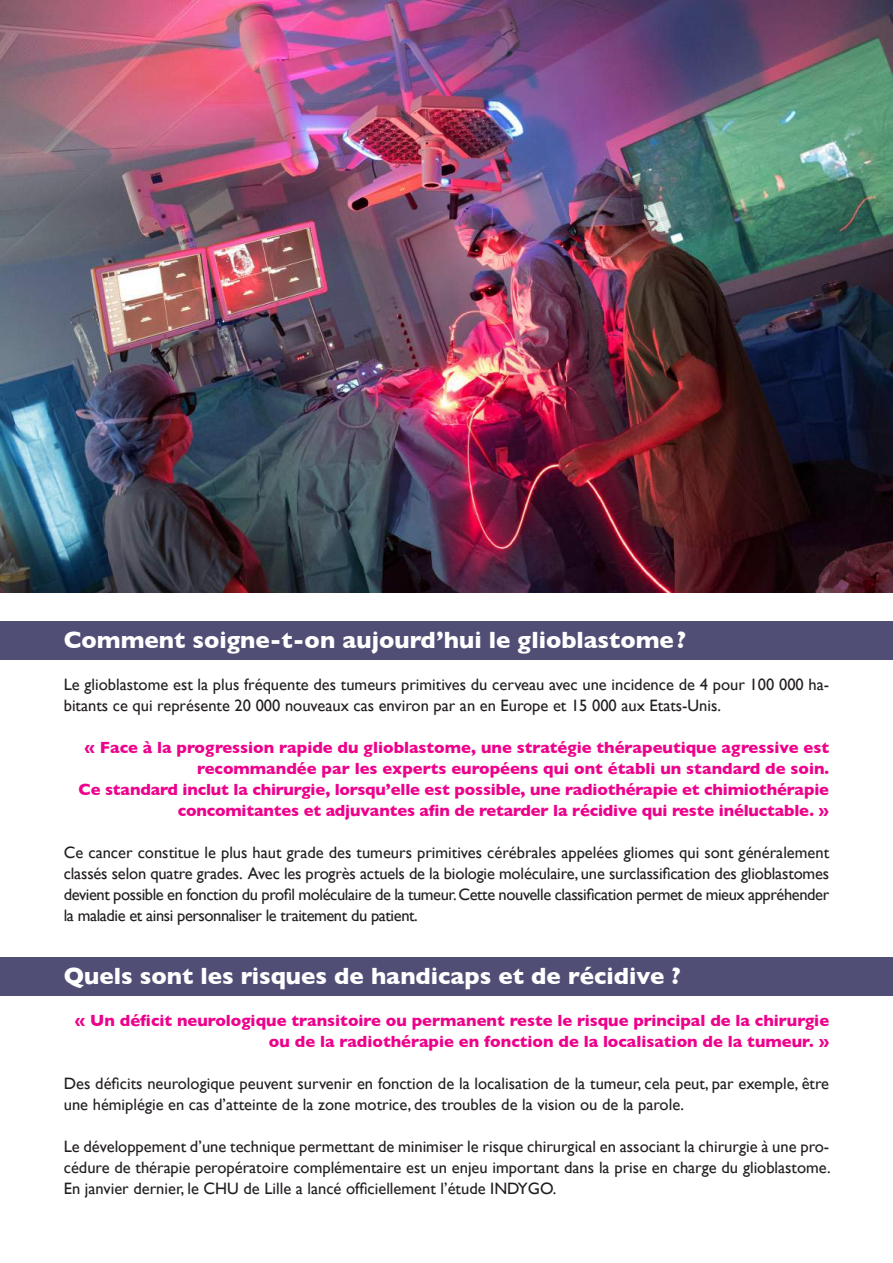
<style>
.page{position:relative;width:893px;height:1263px;background:#fff}
.page>*{position:absolute;margin:0;border:0;box-sizing:border-box;transform-origin:0 0}
.t1{font:700 24px "Gill Sans";color:#fff}
.t2{font:16.5px/21px "Gill Sans";color:#231f20}
.t3{font:700 16.5px/21px "Gill Sans";color:#ed028c;text-align:right}
</style>
<div class="page">
<div style="left:0;top:621px;width:893px;height:38px;background:#514e76"></div>
<div style="left:0;top:957px;width:893px;height:38px;background:#514e76"></div>
<img style="left:0;top:0;width:893px;height:593px">
<h1 class="t1" style="left:64px;top:621px;width:624px">Comment soigne-t-on aujourd’hui le glioblastome?</h1>
<p class="t2" style="left:64px;top:674px;width:767px">Le glioblastome est la plus fréquente des tumeurs primitives du cerveau avec une incidence de 4 pour 100 000 ha&shy;bitants ce qui représente 20 000 nouveaux cas environ par an en Europe et 15 000 aux Etats-Unis.</p>
<p class="t3" style="left:79px;top:736px;width:752px">« Face à la progression rapide du glioblastome, une stratégie thérapeutique agressive est recommandée par les experts européens qui ont établi un standard de soin.<br>Ce standard inclut la chirurgie, lorsqu’elle est possible, une radiothérapie et chimiothérapie concomitantes et adjuvantes afin de retarder la récidive qui reste inéluctable. »</p>
<p class="t2" style="left:64px;top:842px;width:767px;text-align:justify">Ce cancer constitue le plus haut grade des tumeurs primitives cérébrales appelées gliomes qui sont généralement classés selon quatre grades. Avec les progrès actuels de la biologie moléculaire, une surclassification des glioblastomes devient possible en fonction du profil moléculaire de la tumeur. Cette nouvelle classification permet de mieux appréhender la maladie et ainsi personnaliser le traitement du patient.</p>
<h1 class="t1" style="left:64px;top:957px;width:618px">Quels sont les risques de handicaps et de récidive ?</h1>
<p class="t3" style="left:75px;top:1009px;width:756px">« Un déficit neurologique transitoire ou permanent reste le risque principal de la chirurgie ou de la radiothérapie en fonction de la localisation de la tumeur. »</p>
<p class="t2" style="left:64px;top:1073px;width:767px">Des déficits neurologique peuvent survenir en fonction de la localisation de la tumeur, cela peut, par exemple, être une hémiplégie en cas d’atteinte de la zone motrice, des troubles de la vision ou de la parole.</p>
<p class="t2" style="left:64px;top:1136px;width:768px;text-align:justify">Le développement d’une technique permettant de minimiser le risque chirurgical en associant la chirurgie à une pro&shy;cédure de thérapie peropératoire complémentaire est un enjeu important dans la prise en charge du glioblastome.<br>En janvier dernier, le CHU de Lille a lancé officiellement l’étude INDYGO.</p>
</div>
